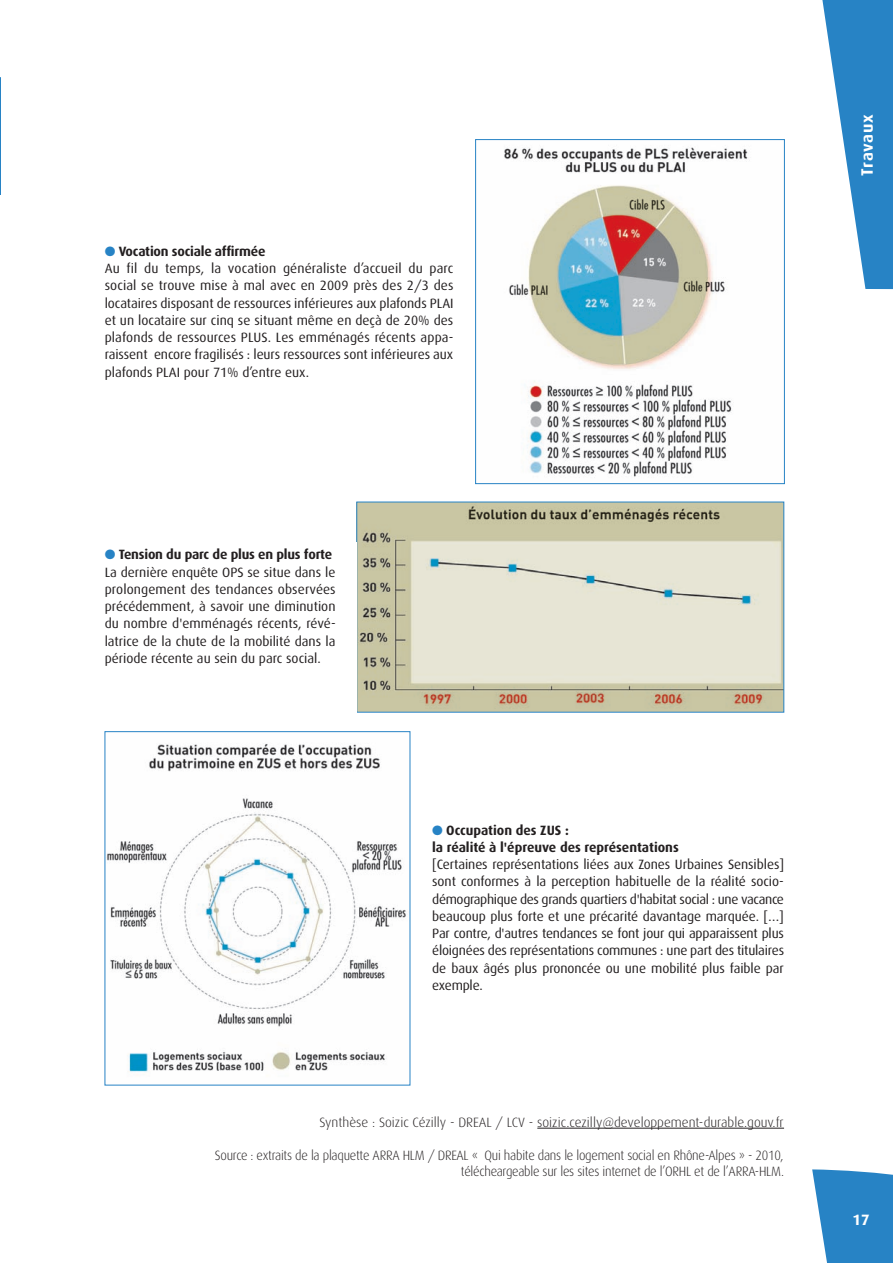
<style>
.page{position:relative;width:893px;height:1263px;background:#fff}
.page>*{position:absolute;margin:0;border:0;box-sizing:border-box;transform-origin:0 0}
.t1{font:700 16.5px "Dax";letter-spacing:.035em;color:#fff}
.t2{font:700 15px "Dax";color:#fff}
.t3{font:13.5px/17.2px "Dax";color:#231f20}
.t4{font:300 13.5px/16.2px "Dax";letter-spacing:-.02em;color:#231f20;text-align:right;scale:.95 1}
.t5{font:300 13.5px "Dax";color:#231f20}
.t6{font:700 13.5px/17.2px "Dax";color:#231f20}
.s1{color:#2783c5}
.s2{font-weight:700}
</style>
<div class="page">
<svg style="left:822px;top:0;width:71px;height:289px"></svg>
<svg style="left:812px;top:1169px;width:81px;height:94px;background:#4091cb"></svg>
<hr style="left:537px;top:1128px;width:247px;height:1px;background:#231f20">
<img style="left:504px;top:147px;width:244px;height:330px">
<div style="left:475px;top:139px;width:310px;height:345px;border:1px solid #2783c5"></div>
<img style="left:107px;top:744px;width:299px;height:328px">
<svg style="left:0;top:77px;width:1px;height:117px"></svg>
<img style="left:359px;top:504px;width:423px;height:206px">
<p class="t3" style="left:105px;top:243px;width:350px"><span class="s1">●</span> <span class="s2">Vocation sociale affirmée<br></span>Au fil du temps, la vocation généraliste d’accueil du parc social se trouve mise à mal avec en 2009 près des 2/3 des locataires disposant de ressources inférieures aux plafonds PLAI et un locataire sur cinq se situant même en deçà de 20% des plafonds de ressources PLUS. Les emménagés récents appa&shy;raissent encore fragilisés : leurs ressources sont inférieures aux plafonds PLAI pour 71% d’entre eux.</p>
<p class="t3" style="left:105px;top:547px;width:233px"><span class="s1">●</span> <span class="s2">Tension du parc de plus en plus forte </span>La dernière enquête OPS se situe dans le prolongement des tendances observées précédemment, à savoir une diminution du nombre d'emménagés récents, révé&shy;latrice de la chute de la mobilité dans la période récente au sein du parc social.</p>
<p class="t6" style="left:432px;top:822px;width:248px"><span class="s1">●</span> Occupation des ZUS :<br>la réalité à l'épreuve des représentations</p>
<p class="t3" style="left:432px;top:857px;width:353px;text-align:justify">[Certaines représentations liées aux Zones Urbaines Sensibles] sont conformes à la perception habituelle de la réalité socio&shy;démographique des grands quartiers d'habitat social : une vacance beaucoup plus forte et une précarité davantage marquée. […] Par contre, d'autres tendances se font jour qui apparaissent plus éloignées des représentations communes : une part des titulaires de baux âgés plus prononcée ou une mobilité plus faible par exemple.</p>
<p class="t5" style="left:319px;top:1116px;width:466px">Synthèse : Soizic Cézilly - DREAL / LCV - soizic.cezilly@developpement-durable.gouv.fr</p>
<p class="t4" style="left:215px;top:1148px;width:601px">Source : extraits de la plaquette ARRA HLM / DREAL « Qui habite dans le logement social en Rhône-Alpes » - 2010, télécheargeable sur les sites internet de l’ORHL et de l’ARRA-HLM.</p>
<p class="t1" style="left:860px;top:176px;width:63px;rotate:-90deg">Travaux</p>
<p class="t2" style="left:853px;top:1213px;width:18px">17</p>
</div>
